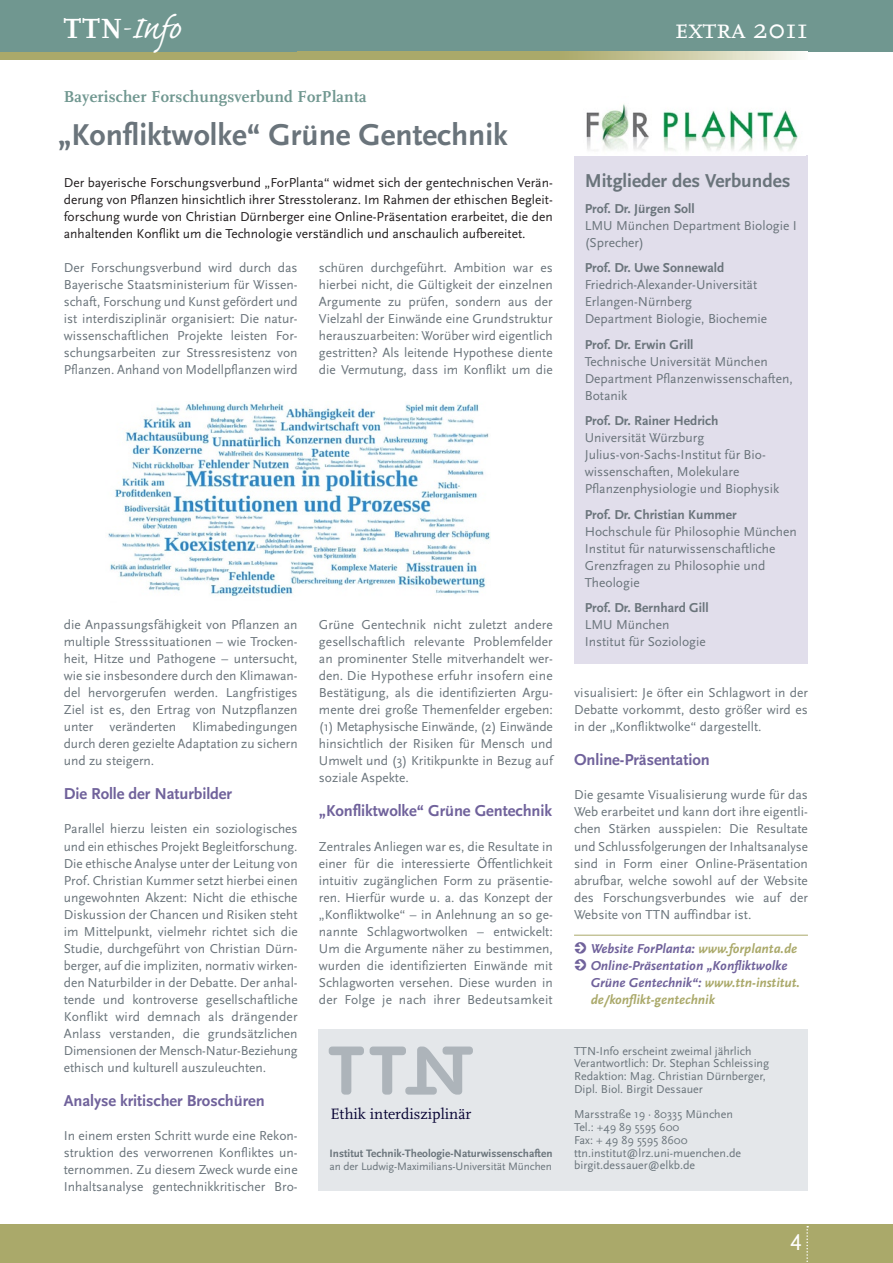
<style>
.page{position:relative;width:893px;height:1263px;background:#fff}
.page>*{position:absolute;margin:0;border:0;box-sizing:border-box;transform-origin:0 0}
.t1{font:41.25px "Caflisch Script Pro";color:#fff}
.t2{font:700 31.5px "Scala Sans";color:#6a747b}
.t3{font:28.95px "FF Scala Caps";color:#fff}
.t4{font:24px "Scala Sans Caps";color:#fff}
.t5{font:700 19.5px "Scala Sans";color:#6a747b}
.t6{font:700 16.5px "Scala Sans";letter-spacing:-.005em;color:#70629b}
.t7{font:700 16.5px "FF Scala";letter-spacing:.01em;color:#709790}
.t8{font:15.6px "FF Scala";color:#040031}
.t9{font:13.5px/17px "Scala Sans";color:#6a747b;text-align:justify}
.t10{font:13.5px/17px "Scala Sans";color:#231f20;text-align:justify}
.t11{font:italic 700 13.5px/17px "Scala Sans";color:#70629b}
.t12{font:700 13.5px "Scala Sans";color:#6a747b}
.t13{font:12px/12.8px "Scala Sans";color:#6a747b}
.t14{font:700 11.25px "Scala Sans";color:#6a747b}
.t15{font:11.25px "Scala Sans";letter-spacing:-.01em;color:#6a747b}
.s1{font-family:"FF Scala";font-weight:700;font-size:28.95px}
.s2{font-family:"Black Jack";font-size:28.95px}
.s3{font-family:"FF Scala"}
.s4{font-family:"Unit Rounded OT";font-style:normal;font-size:18px}
.s5{color:#aaa96a}
</style>
<div class="page">
<div style="left:319px;top:1029px;width:489px;height:162px;background:#e4e7ea"></div>
<div style="left:0;top:51px;width:319px;height:9px;background:#aaa96a"></div>
<div style="left:0;top:1225px;width:893px;height:38px;background:#aaa96a"></div>
<svg style="left:806px;top:1226px;width:2px;height:36px"></svg>
<div style="left:0;top:0;width:893px;height:51px;background:#709790"></div>
<svg style="left:319px;top:51px;width:478px;height:9px;background:#bcbb89"></svg>
<hr style="left:574px;top:935px;width:234px;height:1px;background:#aaa96a">
<svg style="left:329px;top:1046px;width:35px;height:48px"></svg>
<svg style="left:370px;top:1046px;width:103px;height:48px"></svg>
<div style="left:574px;top:153px;width:234px;height:510px;background:#e1deeb"></div>
<div style="left:567px;top:96px;width:246px;height:59px;background:#fff"></div>
<img style="left:586px;top:104px;width:212px;height:47px">
<img style="left:108px;top:403px;width:382px;height:193px">
<h1 class="t1" style="left:64px;top:6px;width:118px"><span class="s1">TTN</span><span class="s2">-</span>Info</h1>
<h3 class="t3" style="left:674px;top:12px;width:135px">extra <span class="s3">2011</span></h3>
<p class="t7" style="left:64px;top:87px;width:304px">Bayerischer Forschungsverbund ForPlanta</p>
<h2 class="t2" style="left:58px;top:117px;width:452px">„Konfliktwolke“ Grüne Gentechnik</h2>
<p class="t10" style="left:64px;top:174px;width:490px">Der bayerische Forschungsverbund „ForPlanta“ widmet sich der gentechnischen Verän&shy;derung von Pflanzen hinsichtlich ihrer Stresstoleranz. Im Rahmen der ethischen Begleit&shy;forschung wurde von Christian Dürnberger eine Online-Präsentation erarbeitet, die den anhaltenden Konflikt um die Technologie verständlich und anschaulich aufbereitet.</p>
<p class="t9" style="left:64px;top:260px;width:235px">Der Forschungsverbund wird durch das Bayerische Staatsministerium für Wissen&shy;schaft, Forschung und Kunst gefördert und ist interdisziplinär organisiert: Die natur&shy;wissenschaftlichen Projekte leisten For&shy;schungsarbeiten zur Stressresistenz von Pflanzen. Anhand von Modellpflanzen wird</p>
<p class="t9" style="left:319px;top:260px;width:235px">schüren durchgeführt. Ambition war es hierbei nicht, die Gültigkeit der einzelnen Argumente zu prüfen, sondern aus der Vielzahl der Einwände eine Grundstruktur herauszuarbeiten: Worüber wird eigentlich gestritten? Als leitende Hypothese diente die Vermutung, dass im Konflikt um die</p>
<p class="t9" style="left:64px;top:617px;width:235px">die Anpassungsfähigkeit von Pflanzen an multiple Stresssituationen – wie Trocken&shy;heit, Hitze und Pathogene – untersucht, wie sie insbesondere durch den Klimawan&shy;del hervorgerufen werden. Langfristiges Ziel ist es, den Ertrag von Nutzpflanzen unter veränderten Klimabedingungen durch deren gezielte Adaptation zu sichern und zu steigern.</p>
<p class="t6" style="left:64px;top:785px;width:170px">Die Rolle der Naturbilder</p>
<p class="t9" style="left:64px;top:821px;width:235px">Parallel hierzu leisten ein soziologisches und ein ethisches Projekt Begleitforschung.<br>Die ethische Analyse unter der Leitung von Prof. Christian Kummer setzt hierbei einen ungewohnten Akzent: Nicht die ethische Diskussion der Chancen und Risiken steht im Mittelpunkt, vielmehr richtet sich die Studie, durchgeführt von Christian Dürn&shy;berger, auf die impliziten, normativ wirken&shy;den Naturbilder in der Debatte. Der anhal&shy;tende und kontroverse gesellschaftliche Konflikt wird demnach als drängender Anlass verstanden, die grundsätzlichen Dimensionen der Mensch-Natur-Beziehung ethisch und kulturell auszuleuchten.</p>
<p class="t6" style="left:64px;top:1091px;width:203px">Analyse kritischer Broschüren</p>
<p class="t9" style="left:64px;top:1127px;width:235px">In einem ersten Schritt wurde eine Rekon&shy;struktion des verworrenen Konfliktes un&shy;ternommen. Zu diesem Zweck wurde eine Inhaltsanalyse gentechnikkritischer Bro-</p>
<p class="t9" style="left:319px;top:617px;width:235px">Grüne Gentechnik nicht zuletzt andere gesellschaftlich relevante Problemfelder an prominenter Stelle mitverhandelt wer&shy;den. Die Hypothese erfuhr insofern eine Bestätigung, als die identifizierten Argu&shy;mente drei große Themenfelder ergeben: (1) Metaphysische Einwände, (2) Einwände hinsichtlich der Risiken für Mensch und Umwelt und (3) Kritikpunkte in Bezug auf soziale Aspekte.</p>
<p class="t6" style="left:319px;top:802px;width:235px">„Konfliktwolke“ Grüne Gentechnik</p>
<p class="t9" style="left:319px;top:838px;width:235px">Zentrales Anliegen war es, die Resultate in einer für die interessierte Öffentlichkeit intuitiv zugänglichen Form zu präsentie&shy;ren. Hierfür wurde u. a. das Konzept der „Konfliktwolke“ – in Anlehnung an so ge&shy;nannte Schlagwortwolken – entwickelt:<br>Um die Argumente näher zu bestimmen, wurden die identifizierten Einwände mit Schlagworten versehen. Diese wurden in der Folge je nach ihrer Bedeutsamkeit</p>
<p class="t8" style="left:330px;top:1105px;width:142px">Ethik interdisziplinär</p>
<p class="t14" style="left:330px;top:1147px;width:224px">Institut Technik-Theologie-Naturwissenschaften</p>
<p class="t15" style="left:330px;top:1160px;width:224px">an der Ludwig-Maximilians-Universität München</p>
<h3 class="t5" style="left:585px;top:170px;width:207px">Mitglieder des Verbundes</h3>
<p class="t12" style="left:585px;top:201px;width:111px">Prof. Dr. Jürgen Soll</p>
<p class="t9" style="left:585px;top:217px;width:214px">LMU München Department Biologie I (Sprecher)</p>
<p class="t12" style="left:585px;top:260px;width:141px">Prof. Dr. Uwe Sonnewald</p>
<p class="t9" style="left:585px;top:277px;width:184px;text-align:left">Friedrich-Alexander-Universität<br>Erlangen-Nürnberg<br>Department Biologie, Biochemie</p>
<p class="t12" style="left:585px;top:337px;width:110px">Prof. Dr. Erwin Grill</p>
<p class="t9" style="left:585px;top:353px;width:210px;text-align:left">Technische Universität München<br>Department Pflanzenwissenschaften,<br>Botanik</p>
<p class="t12" style="left:585px;top:414px;width:135px">Prof. Dr. Rainer Hedrich</p>
<p class="t9" style="left:585px;top:430px;width:196px;text-align:left">Universität Würzburg<br>Julius-von-Sachs-Institut für Bio&shy;wissenschaften, Molekulare<br>Pflanzenphysiologie und Biophysik</p>
<p class="t12" style="left:585px;top:507px;width:154px">Prof. Dr. Christian Kummer</p>
<p class="t9" style="left:585px;top:523px;width:214px;text-align:left">Hochschule für Philosophie München<br>Institut für naturwissenschaftliche<br>Grenzfragen zu Philosophie und<br>Theologie</p>
<p class="t12" style="left:585px;top:601px;width:125px">Prof. Dr. Bernhard Gill</p>
<p class="t9" style="left:585px;top:617px;width:123px">LMU München<br>Institut für Soziologie</p>
<p class="t9" style="left:574px;top:685px;width:235px">visualisiert: Je öfter ein Schlagwort in der Debatte vorkommt, desto größer wird es in der „Konfliktwolke“ dargestellt.</p>
<p class="t6" style="left:574px;top:751px;width:137px">Online-Präsentation</p>
<p class="t9" style="left:574px;top:787px;width:235px">Die gesamte Visualisierung wurde für das Web erarbeitet und kann dort ihre eigentli&shy;chen Stärken ausspielen: Die Resultate und Schlussfolgerungen der Inhaltsanalyse sind in Form einer Online-Präsentation abrufbar, welche sowohl auf der Website des Forschungsverbundes wie auf der Website von TTN auffindbar ist.</p>
<p class="t11" style="left:574px;top:940px;width:225px"><span class="s4">→</span> Website ForPlanta: <span class="s5">www.forplanta.de</span></p>
<p class="t11" style="left:591px;top:957px;width:211px;text-indent:-17px"><span class="s4">→</span> Online-Präsentation „Konfliktwolke<br>Grüne Gentechnik“: <span class="s5">www.ttn-institut. de/konflikt-gentechnik</span></p>
<p class="t13" style="left:574px;top:1044px;width:197px">TTN-Info erscheint zweimal jährlich Verantwortlich: Dr. Stephan Schleissing Redaktion: Mag. Christian Dürnberger, Dipl. Biol. Birgit Dessauer</p>
<p class="t13" style="left:574px;top:1108px;width:169px">Marsstraße 19 · 80335 München<br>Tel.: +49 89 5595 600<br>Fax: + 49 89 5595 8600 ttn.institut@lrz.uni-muenchen.de birgit.dessauer@elkb.de</p>
<h3 class="t4" style="left:790px;top:1229px;width:13px">4</h3>
</div>
